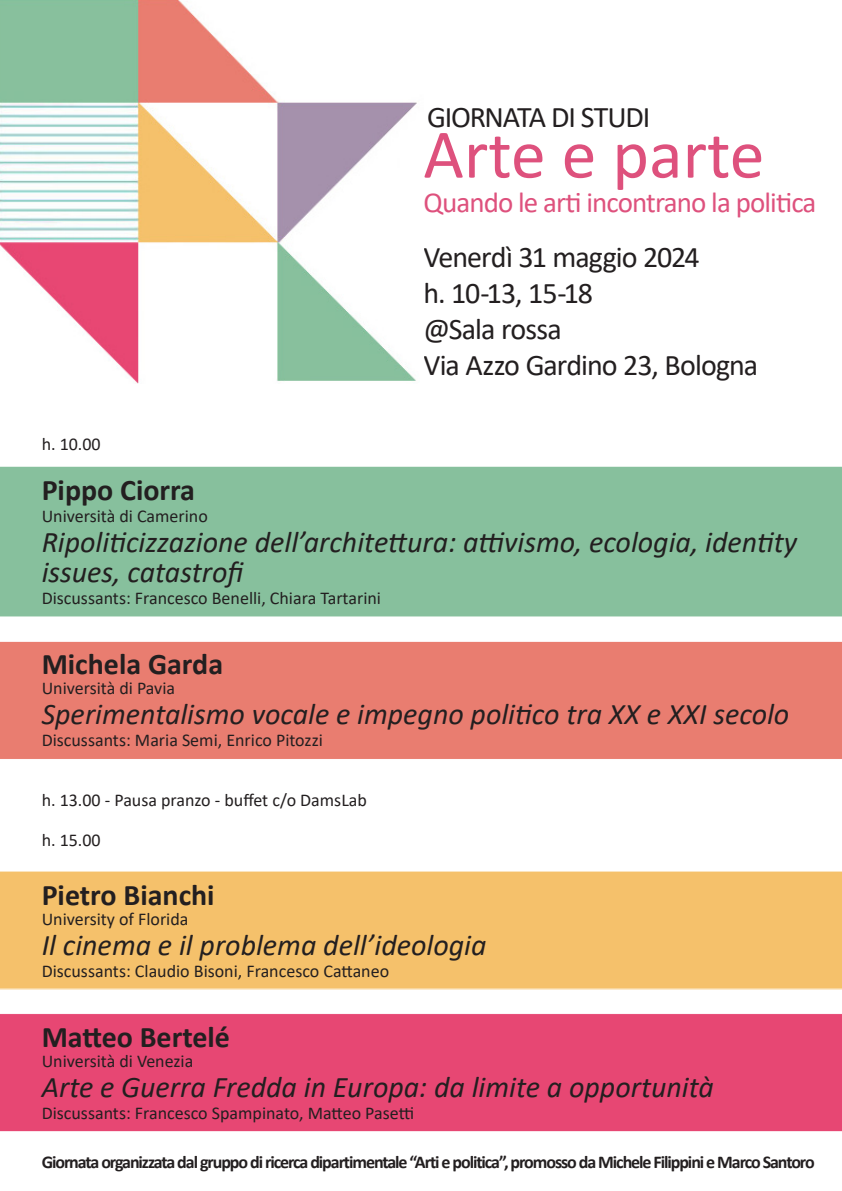
<style>
.page{position:relative;width:842px;height:1191px;background:#fff}
.page>*{position:absolute;margin:0;border:0;box-sizing:border-box;transform-origin:0 0}
.t1{font:70px "Calibri";color:#de517d}
.t2{font:italic 30px/30px "Calibri";color:#231f20}
.t3{font:30px "Calibri";letter-spacing:-.035em;color:#231f20}
.t4{font:700 30px "Calibri";color:#231f20}
.t5{font:29px "Calibri";letter-spacing:-.03em;color:#de517d}
.t6{font:18px "Calibri";color:#231f20}
.t7{font:700 18px "Calibri";letter-spacing:-.06em;color:#231f20}
</style>
<div class="page">
<div style="left:0;top:871px;width:842px;height:118px;background:#f5c16b"></div>
<div style="left:0;top:641px;width:842px;height:118px;background:#e97d70"></div>
<div style="left:0;top:466px;width:842px;height:151px;background:#87c09d"></div>
<div style="left:0;top:1013px;width:842px;height:119px;background:#e74773"></div>
<img style="left:0;top:0;width:417px;height:383px">
<p class="t3" style="left:427px;top:96px;width:225px">GIORNATA DI STUDI</p>
<p class="t1" style="left:423px;top:106px;width:343px">Arte e parte</p>
<p class="t5" style="left:423px;top:182px;width:394px">Quando le arti incontrano la politica</p>
<p class="t3" style="left:423px;top:236px;width:278px">Venerdì 31 maggio 2024</p>
<p class="t3" style="left:423px;top:272px;width:171px">h. 10-13, 15-18</p>
<p class="t3" style="left:423px;top:308px;width:140px">@Sala rossa</p>
<p class="t3" style="left:423px;top:344px;width:336px">Via Azzo Gardino 23, Bologna</p>
<p class="t6" style="left:42px;top:432px;width:61px">h. 10.00</p>
<p class="t4" style="left:42px;top:469px;width:155px">Pippo Ciorra</p>
<p class="t6" style="left:42px;top:504px;width:168px">Università di Camerino</p>
<p class="t2" style="left:42px;top:526px;width:757px">Ripoliticizzazione dell’architettura: attivismo, ecologia, identity issues, catastrofi</p>
<p class="t6" style="left:42px;top:586px;width:341px">Discussants: Francesco Benelli, Chiara Tartarini</p>
<p class="t4" style="left:42px;top:643px;width:183px">Michela Garda</p>
<p class="t6" style="left:42px;top:676px;width:135px">Università di Pavia</p>
<p class="t2" style="left:42px;top:698px;width:749px">Sperimentalismo vocale e impegno politico tra XX e XXI secolo</p>
<p class="t6" style="left:42px;top:728px;width:283px">Discussants: Maria Semi, Enrico Pitozzi</p>
<p class="t6" style="left:42px;top:788px;width:327px">h. 13.00 - Pausa pranzo - buffet c/o DamsLab</p>
<p class="t6" style="left:42px;top:828px;width:61px">h. 15.00</p>
<p class="t4" style="left:42px;top:874px;width:175px">Pietro Bianchi</p>
<p class="t6" style="left:42px;top:907px;width:148px">University of Florida</p>
<p class="t2" style="left:42px;top:929px;width:446px">Il cinema e il problema dell’ideologia</p>
<p class="t6" style="left:42px;top:959px;width:349px">Discussants: Claudio Bisoni, Francesco Cattaneo</p>
<p class="t4" style="left:42px;top:1016px;width:190px">Matteo Bertelé</p>
<p class="t6" style="left:42px;top:1049px;width:153px">Università di Venezia</p>
<p class="t2" style="left:42px;top:1071px;width:674px">Arte e Guerra Fredda in Europa: da limite a opportunità</p>
<p class="t6" style="left:42px;top:1101px;width:374px">Discussants: Francesco Spampinato, Matteo Pasetti</p>
<p class="t7" style="left:42px;top:1149px;width:774px">Giornata organizzata dal gruppo di ricerca dipartimentale “Arti e politica”, promosso da Michele Filippini e Marco Santoro</p>
</div>
